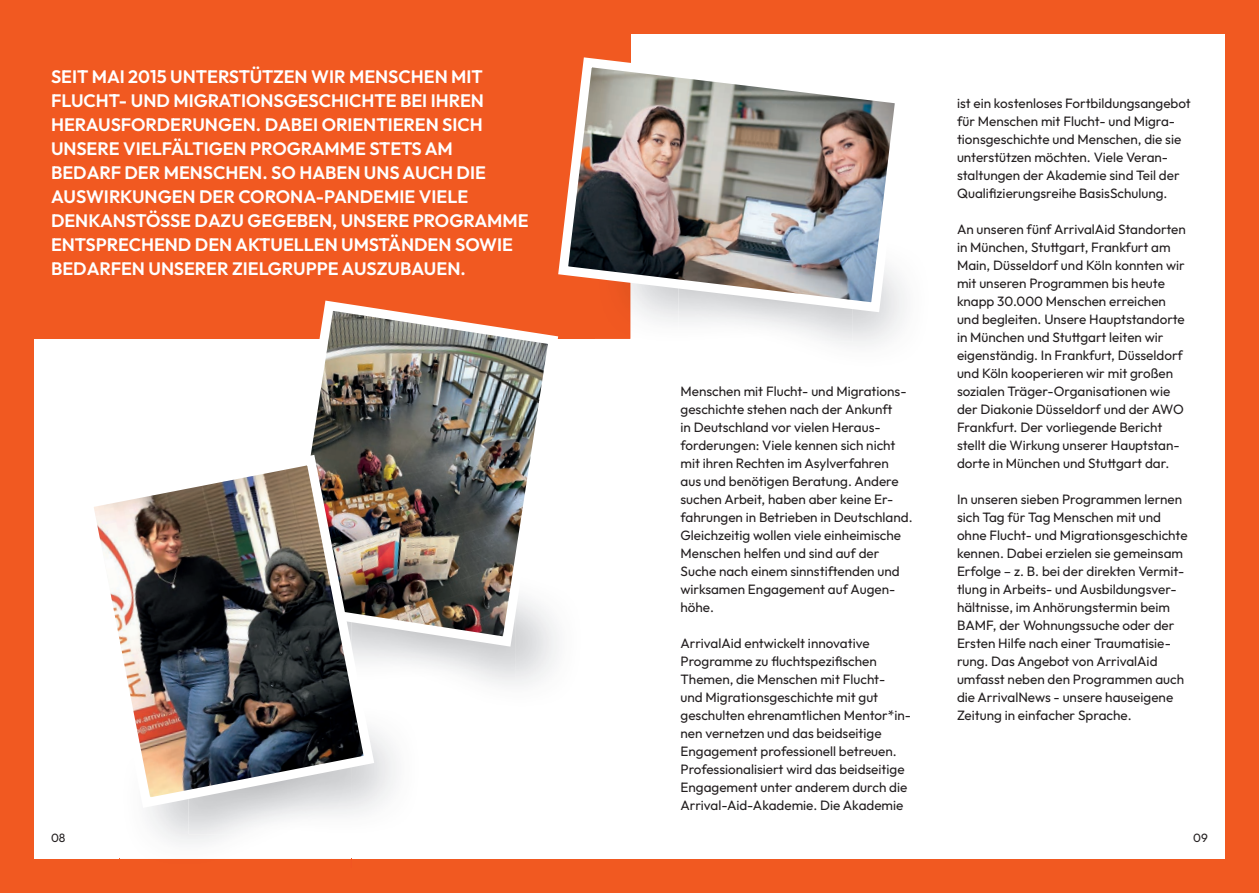
<style>
.page{position:relative;width:1259px;height:893px;background:#f15921}
.page>*{position:absolute;margin:0;border:0;box-sizing:border-box;transform-origin:0 0}
.t1{font:600 18px/24px "Outfit";color:#fff}
.t2{font:13.5px/18px "Outfit";color:#231f20}
.t3{font:12px "Outfit";color:#231f20}
</style>
<div class="page">
<div style="left:34px;top:34px;width:1191px;height:825px;background:#fff"></div>
<div style="left:25px;top:27px;width:605px;height:312px;background:#f15921"></div>
<img style="left:311px;top:300px;width:252px;height:352px">
<img style="left:94px;top:450px;width:285px;height:363px">
<img style="left:553px;top:52px;width:357px;height:265px">
<p class="t1" style="left:51px;top:64px;width:479px">SEIT MAI 2015 UNTERSTÜTZEN WIR MENSCHEN MIT FLUCHT- UND MIGRATIONSGESCHICHTE BEI IHREN HERAUSFORDERUNGEN. DABEI ORIENTIEREN SICH UNSERE VIELFÄLTIGEN PROGRAMME STETS AM<br>BEDARF DER MENSCHEN. SO HABEN UNS AUCH DIE AUSWIRKUNGEN DER CORONA-PANDEMIE VIELE DENKANSTÖSSE DAZU GEGEBEN, UNSERE PROGRAMME ENTSPRECHEND DEN AKTUELLEN UMSTÄNDEN SOWIE BEDARFEN UNSERER ZIELGRUPPE AUSZUBAUEN.</p>
<p class="t2" style="left:680px;top:382px;width:233px">Menschen mit Flucht- und Migrations&shy;geschichte stehen nach der Ankunft<br>in Deutschland vor vielen Heraus&shy;forderungen: Viele kennen sich nicht mit ihren Rechten im Asylverfahren aus und benötigen Beratung. Andere suchen Arbeit, haben aber keine Er&shy;fahrungen in Betrieben in Deutschland.<br>Gleichzeitig wollen viele einheimische Menschen helfen und sind auf der Suche nach einem sinnstiftenden und wirksamen Engagement auf Augen&shy;höhe.</p>
<p class="t2" style="left:680px;top:634px;width:232px">ArrivalAid entwickelt innovative Programme zu fluchtspezifischen Themen, die Menschen mit Flucht-<br>und Migrationsgeschichte mit gut geschulten ehrenamtlichen Mentor*in&shy;nen vernetzen und das beidseitige Engagement professionell betreuen.<br>Professionalisiert wird das beidseitige Engagement unter anderem durch die Arrival-Aid-Akademie. Die Akademie</p>
<p class="t2" style="left:957px;top:94px;width:235px">ist ein kostenloses Fortbildungsangebot fü r Menschen mit Flucht- und Migra&shy;tionsgeschichte und Menschen, die sie unterstü tzen möchten. Viele Veran&shy;staltungen der Akademie sind Teil der Qualifizierungsreihe BasisSchulung.</p>
<p class="t2" style="left:957px;top:220px;width:230px">An unseren fü nf ArrivalAid Standorten in Mü nchen, Stuttgart, Frankfurt am Main, Dü sseldorf und Köln konnten wir mit unseren Programmen bis heute knapp 30.000 Menschen erreichen und begleiten. Unsere Hauptstandorte in Mü nchen und Stuttgart leiten wir eigenständig. In Frankfurt, Dü sseldorf und Köln kooperieren wir mit großen sozialen Träger-Organisationen wie der Diakonie Dü sseldorf und der AWO Frankfurt. Der vorliegende Bericht stellt die Wirkung unserer Hauptstan&shy;dorte in Mü nchen und Stuttgart dar.</p>
<p class="t2" style="left:957px;top:490px;width:232px">In unseren sieben Programmen lernen sich Tag fü r Tag Menschen mit und ohne Flucht- und Migrationsgeschichte kennen. Dabei erzielen sie gemeinsam Erfolge – z. B. bei der direkten Vermit&shy;tlung in Arbeits- und Ausbildungsver&shy;hältnisse, im Anhörungstermin beim BAMF, der Wohnungssuche oder der Ersten Hilfe nach einer Traumatisie&shy;rung. Das Angebot von ArrivalAid umfasst neben den Programmen auch die ArrivalNews - unsere hauseigene Zeitung in einfacher Sprache.</p>
<p class="t3" style="left:51px;top:831px;width:16px">08</p>
<p class="t3" style="left:1193px;top:831px;width:16px">09</p>
</div>
